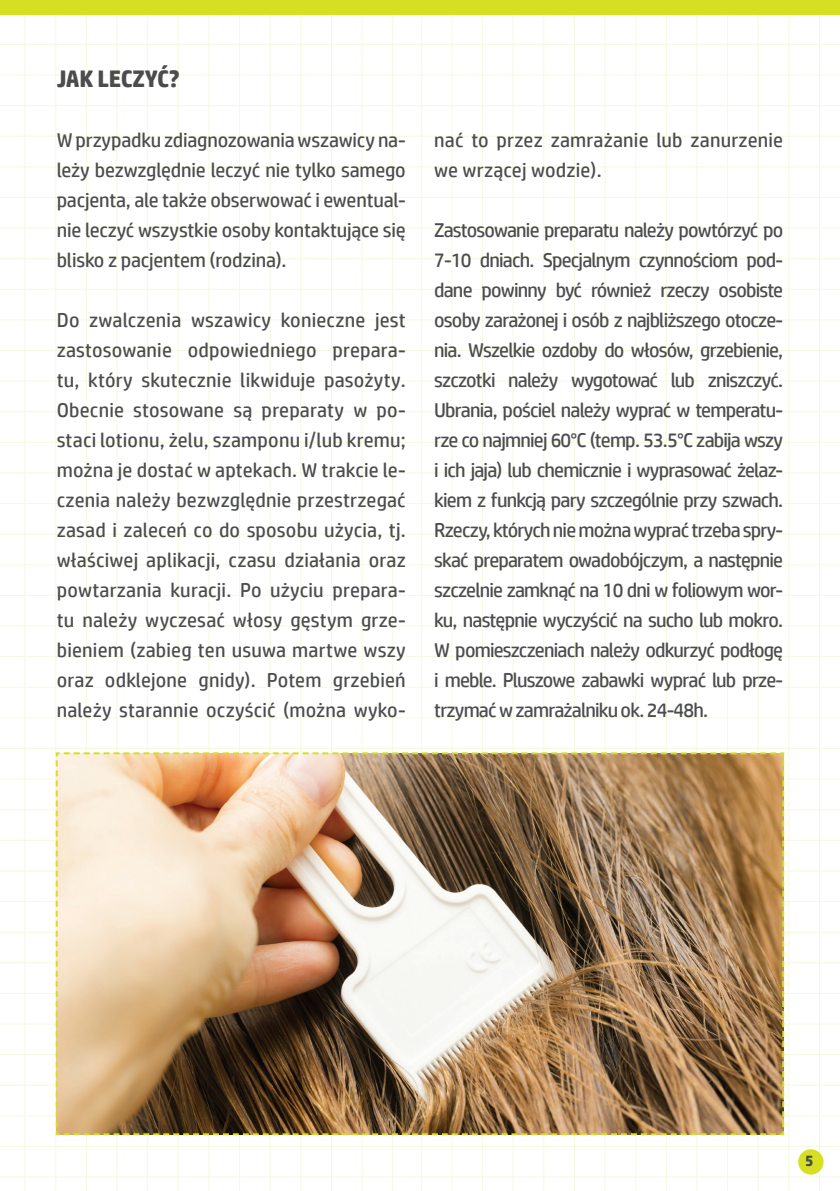
<style>
.page{position:relative;width:840px;height:1191px;background:#fff}
.page>*{position:absolute;margin:0;border:0;box-sizing:border-box;transform-origin:0 0}
.tytuł{font:700 24px "HP Simplified";letter-spacing:-.01em;color:#4b4c4d}
.tekst_główny{font:20px/30px "HP Simplified";letter-spacing:-.01em;color:#4b4c4d;text-align:justify}
.tekst_główny-2{font:20px/30px "HP Simplified";letter-spacing:.01em;color:#4b4c4d}
.t1{font:700 15.4px "HP Simplified";color:#4b4c4d}
</style>
<div class="page">
<hr style="left:392px;top:0;width:1px;height:1191px;background:#f6f9df">
<hr style="left:361px;top:0;width:1px;height:1191px;background:#f6f9df">
<hr style="left:331px;top:0;width:1px;height:1191px;background:#f6f9df">
<hr style="left:300px;top:0;width:1px;height:1191px;background:#f6f9df">
<hr style="left:270px;top:0;width:1px;height:1191px;background:#f6f9df">
<hr style="left:239px;top:0;width:1px;height:1191px;background:#f6f9df">
<hr style="left:208px;top:0;width:1px;height:1191px;background:#f6f9df">
<hr style="left:178px;top:0;width:1px;height:1191px;background:#f6f9df">
<hr style="left:147px;top:0;width:1px;height:1191px;background:#f6f9df">
<hr style="left:117px;top:0;width:1px;height:1191px;background:#f6f9df">
<hr style="left:86px;top:0;width:1px;height:1191px;background:#f6f9df">
<hr style="left:55px;top:0;width:1px;height:1191px;background:#f6f9df">
<hr style="left:25px;top:0;width:1px;height:1191px;background:#f6f9df">
<hr style="left:0;top:44px;width:405px;height:1px;background:#f6f9df">
<hr style="left:0;top:75px;width:405px;height:1px;background:#f6f9df">
<hr style="left:0;top:105px;width:405px;height:1px;background:#f6f9df">
<hr style="left:0;top:136px;width:405px;height:1px;background:#f6f9df">
<hr style="left:0;top:166px;width:405px;height:1px;background:#f6f9df">
<hr style="left:0;top:197px;width:405px;height:1px;background:#f6f9df">
<hr style="left:0;top:228px;width:405px;height:1px;background:#f6f9df">
<hr style="left:0;top:258px;width:405px;height:1px;background:#f6f9df">
<hr style="left:0;top:289px;width:405px;height:1px;background:#f6f9df">
<hr style="left:0;top:319px;width:405px;height:1px;background:#f6f9df">
<hr style="left:0;top:350px;width:405px;height:1px;background:#f6f9df">
<hr style="left:0;top:381px;width:405px;height:1px;background:#f6f9df">
<hr style="left:0;top:411px;width:405px;height:1px;background:#f6f9df">
<hr style="left:0;top:442px;width:405px;height:1px;background:#f6f9df">
<hr style="left:0;top:472px;width:405px;height:1px;background:#f6f9df">
<hr style="left:0;top:503px;width:405px;height:1px;background:#f6f9df">
<hr style="left:0;top:534px;width:405px;height:1px;background:#f6f9df">
<hr style="left:0;top:564px;width:405px;height:1px;background:#f6f9df">
<hr style="left:0;top:595px;width:405px;height:1px;background:#f6f9df">
<hr style="left:0;top:625px;width:405px;height:1px;background:#f6f9df">
<hr style="left:0;top:656px;width:405px;height:1px;background:#f6f9df">
<hr style="left:0;top:687px;width:405px;height:1px;background:#f6f9df">
<hr style="left:0;top:717px;width:405px;height:1px;background:#f6f9df">
<hr style="left:0;top:748px;width:405px;height:1px;background:#f6f9df">
<hr style="left:0;top:778px;width:405px;height:1px;background:#f6f9df">
<hr style="left:0;top:809px;width:405px;height:1px;background:#f6f9df">
<hr style="left:0;top:840px;width:405px;height:1px;background:#f6f9df">
<hr style="left:0;top:870px;width:405px;height:1px;background:#f6f9df">
<hr style="left:0;top:901px;width:405px;height:1px;background:#f6f9df">
<hr style="left:0;top:931px;width:405px;height:1px;background:#f6f9df">
<hr style="left:0;top:962px;width:405px;height:1px;background:#f6f9df">
<hr style="left:0;top:993px;width:405px;height:1px;background:#f6f9df">
<hr style="left:0;top:1023px;width:405px;height:1px;background:#f6f9df">
<hr style="left:0;top:1054px;width:405px;height:1px;background:#f6f9df">
<hr style="left:0;top:1084px;width:405px;height:1px;background:#f6f9df">
<hr style="left:0;top:1115px;width:405px;height:1px;background:#f6f9df">
<hr style="left:0;top:1146px;width:405px;height:1px;background:#f6f9df">
<hr style="left:0;top:1176px;width:405px;height:1px;background:#f6f9df">
<hr style="left:818px;top:0;width:1px;height:1191px;background:#f6f9df">
<hr style="left:788px;top:0;width:1px;height:1191px;background:#f6f9df">
<hr style="left:757px;top:0;width:1px;height:1191px;background:#f6f9df">
<hr style="left:726px;top:0;width:1px;height:1191px;background:#f6f9df">
<hr style="left:696px;top:0;width:1px;height:1191px;background:#f6f9df">
<hr style="left:665px;top:0;width:1px;height:1191px;background:#f6f9df">
<hr style="left:635px;top:0;width:1px;height:1191px;background:#f6f9df">
<hr style="left:604px;top:0;width:1px;height:1191px;background:#f6f9df">
<hr style="left:573px;top:0;width:1px;height:1191px;background:#f6f9df">
<hr style="left:543px;top:0;width:1px;height:1191px;background:#f6f9df">
<hr style="left:512px;top:0;width:1px;height:1191px;background:#f6f9df">
<hr style="left:482px;top:0;width:1px;height:1191px;background:#f6f9df">
<hr style="left:451px;top:0;width:1px;height:1191px;background:#f6f9df">
<hr style="left:420px;top:0;width:1px;height:1191px;background:#f6f9df">
<hr style="left:405px;top:44px;width:434px;height:1px;background:#f6f9df">
<hr style="left:405px;top:75px;width:434px;height:1px;background:#f6f9df">
<hr style="left:405px;top:105px;width:434px;height:1px;background:#f6f9df">
<hr style="left:405px;top:136px;width:434px;height:1px;background:#f6f9df">
<hr style="left:405px;top:166px;width:434px;height:1px;background:#f6f9df">
<hr style="left:405px;top:197px;width:434px;height:1px;background:#f6f9df">
<hr style="left:405px;top:228px;width:434px;height:1px;background:#f6f9df">
<hr style="left:405px;top:258px;width:434px;height:1px;background:#f6f9df">
<hr style="left:405px;top:289px;width:434px;height:1px;background:#f6f9df">
<hr style="left:405px;top:319px;width:434px;height:1px;background:#f6f9df">
<hr style="left:405px;top:350px;width:434px;height:1px;background:#f6f9df">
<hr style="left:405px;top:381px;width:434px;height:1px;background:#f6f9df">
<hr style="left:405px;top:411px;width:434px;height:1px;background:#f6f9df">
<hr style="left:405px;top:442px;width:434px;height:1px;background:#f6f9df">
<hr style="left:405px;top:472px;width:434px;height:1px;background:#f6f9df">
<hr style="left:405px;top:503px;width:434px;height:1px;background:#f6f9df">
<hr style="left:405px;top:534px;width:434px;height:1px;background:#f6f9df">
<hr style="left:405px;top:564px;width:434px;height:1px;background:#f6f9df">
<hr style="left:405px;top:595px;width:434px;height:1px;background:#f6f9df">
<hr style="left:405px;top:625px;width:434px;height:1px;background:#f6f9df">
<hr style="left:405px;top:656px;width:434px;height:1px;background:#f6f9df">
<hr style="left:405px;top:687px;width:434px;height:1px;background:#f6f9df">
<hr style="left:405px;top:717px;width:434px;height:1px;background:#f6f9df">
<hr style="left:405px;top:748px;width:434px;height:1px;background:#f6f9df">
<hr style="left:405px;top:778px;width:434px;height:1px;background:#f6f9df">
<hr style="left:405px;top:809px;width:434px;height:1px;background:#f6f9df">
<hr style="left:405px;top:840px;width:434px;height:1px;background:#f6f9df">
<hr style="left:405px;top:870px;width:434px;height:1px;background:#f6f9df">
<hr style="left:405px;top:901px;width:434px;height:1px;background:#f6f9df">
<hr style="left:405px;top:931px;width:434px;height:1px;background:#f6f9df">
<hr style="left:405px;top:962px;width:434px;height:1px;background:#f6f9df">
<hr style="left:405px;top:993px;width:434px;height:1px;background:#f6f9df">
<hr style="left:405px;top:1023px;width:434px;height:1px;background:#f6f9df">
<hr style="left:405px;top:1054px;width:434px;height:1px;background:#f6f9df">
<hr style="left:405px;top:1084px;width:434px;height:1px;background:#f6f9df">
<hr style="left:405px;top:1115px;width:434px;height:1px;background:#f6f9df">
<hr style="left:405px;top:1146px;width:434px;height:1px;background:#f6f9df">
<hr style="left:405px;top:1176px;width:434px;height:1px;background:#f6f9df">
<div style="left:0;top:0;width:839px;height:14px;background:#d6df21"></div>
<div style="left:797px;top:1149px;width:26px;height:25px;background:#d6df21;border-radius:50%"></div>
<img style="left:55px;top:751px;width:729px;height:385px">
<p class="tytuł" style="left:57px;top:63px;width:124px">JAK LECZYĆ?</p>
<p class="tekst_główny" style="left:57px;top:124px;width:350px">W przypadku zdiagnozowania wszawicy na&shy;leży bezwzględnie leczyć nie tylko samego pacjenta, ale także obserwować i ewentual&shy;nie leczyć wszystkie osoby kontaktujące się blisko z pacjentem (rodzina).</p>
<p class="tekst_główny" style="left:57px;top:304px;width:350px">Do zwalczenia wszawicy konieczne jest zastosowanie odpowiedniego prepara&shy;tu, który skutecznie likwiduje pasożyty.<br>Obecnie stosowane są preparaty w po&shy;staci lotionu, żelu, szamponu i/lub kremu; można je dostać w aptekach. W trakcie le&shy;czenia należy bezwzględnie przestrzegać zasad i zaleceń co do sposobu użycia, tj. właściwej aplikacji, czasu działania oraz powtarzania kuracji. Po użyciu prepara&shy;tu należy wyczesać włosy gęstym grze&shy;bieniem (zabieg ten usuwa martwe wszy oraz odklejone gnidy). Potem grzebień należy starannie oczyścić (można wyko-</p>
<p class="tekst_główny-2" style="left:434px;top:124px;width:350px">nać to przez zamrażanie lub zanurzenie we wrzącej wodzie).</p>
<p class="tekst_główny" style="left:434px;top:214px;width:350px">Zastosowanie preparatu należy powtórzyć po 7-10 dniach. Specjalnym czynnościom pod&shy;dane powinny być również rzeczy osobiste osoby zarażonej i osób z najbliższego otocze&shy;nia. Wszelkie ozdoby do włosów, grzebienie, szczotki należy wygotować lub zniszczyć.<br>Ubrania, pościel należy wyprać w temperatu&shy;rze co najmniej 60°C (temp. 53.5°C zabija wszy i ich jaja) lub chemicznie i wyprasować żelaz&shy;kiem z funkcją pary szczególnie przy szwach.<br>Rzeczy, których nie można wyprać trzeba spry&shy;skać preparatem owadobójczym, a następnie szczelnie zamknąć na 10 dni w foliowym wor&shy;ku, następnie wyczyścić na sucho lub mokro.<br>W pomieszczeniach należy odkurzyć podłogę i meble. Pluszowe zabawki wyprać lub prze&shy;trzymać w zamrażalniku ok. 24-48h.</p>
<p class="t1" style="left:804px;top:1150px;width:10px">5</p>
</div>
